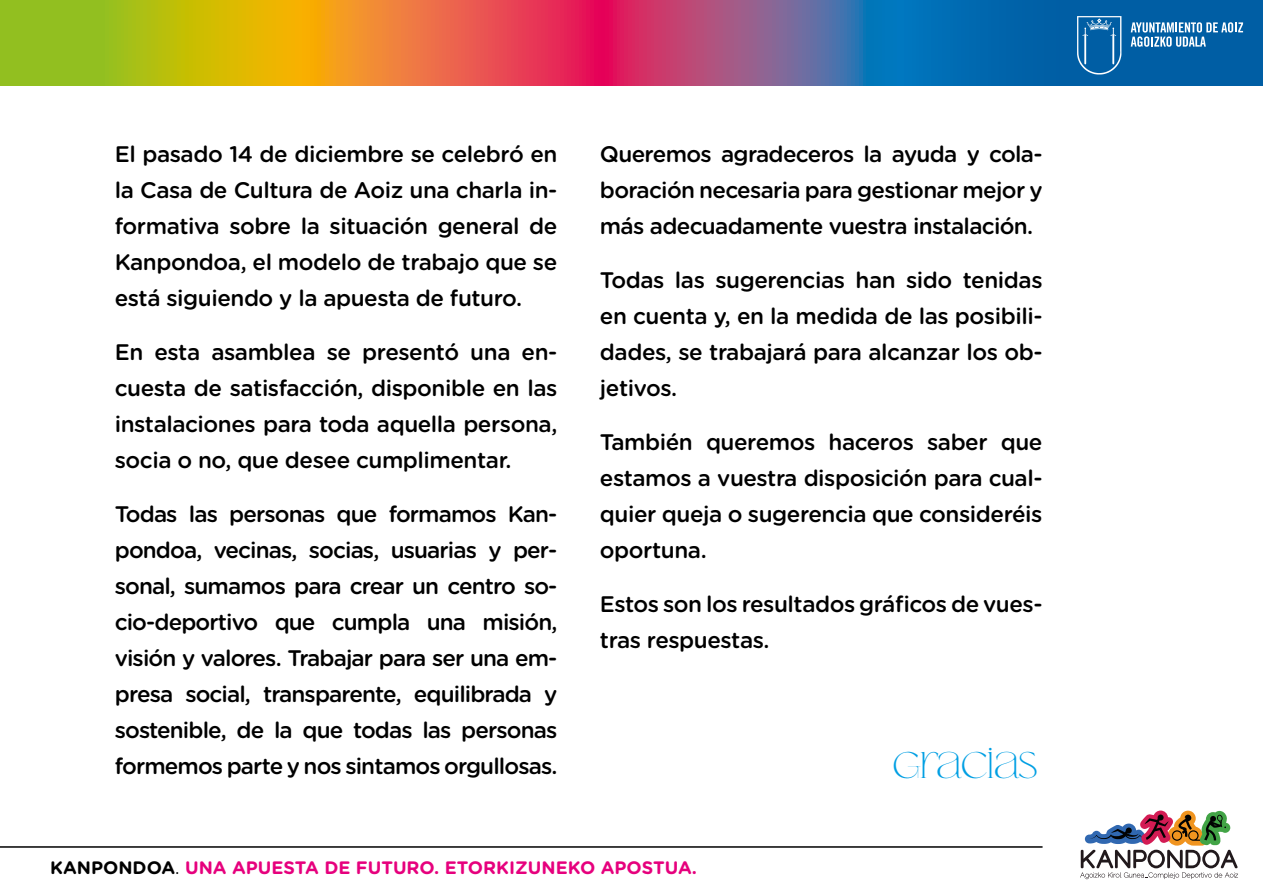
<style>
.page{position:relative;width:1263px;height:893px;background:#fff}
.page>*{position:absolute;margin:0;border:0;box-sizing:border-box;transform-origin:0 0}
.t1{font:37.05px "Mirabela";color:#009fe3}
.t2{font:500 22.5px/36px "Gotham Rounded";letter-spacing:-.02em;color:#000;text-align:justify}
.t3{font:700 18px "Gotham Rounded";color:#e6007d}
.s1{color:#000}
.s2{font-weight:400;color:#000}
</style>
<div class="page">
<svg style="left:0;top:0;width:1263px;height:85px;background:#8b7662"></svg>
<svg style="left:1080px;top:810px;width:158px;height:69px"></svg>
<hr style="left:0;top:846px;width:1042px;height:2px;background:#000">
<svg style="left:1077px;top:16px;width:44px;height:59px;background:#2c79b3"></svg>
<svg style="left:1131px;top:22px;width:112px;height:25px"></svg>
<p class="t2" style="left:115px;top:135px;width:444px">El pasado 14 de diciembre se celebró en la Casa de Cultura de Aoiz una charla in&shy;formativa sobre la situación general de Kanpondoa, el modelo de trabajo que se está siguiendo y la apuesta de futuro.</p>
<p class="t2" style="left:115px;top:333px;width:444px">En esta asamblea se presentó una en&shy;cuesta de satisfacción, disponible en las instalaciones para toda aquella persona, socia o no, que desee cumplimentar.</p>
<p class="t2" style="left:115px;top:495px;width:444px">Todas las personas que formamos Kan&shy;pondoa, vecinas, socias, usuarias y per&shy;sonal, sumamos para crear un centro so&shy;cio-deportivo que cumpla una misión, visión y valores. Trabajar para ser una em&shy;presa social, transparente, equilibrada y sostenible, de la que todas las personas formemos parte y nos sintamos orgullosas.</p>
<p class="t2" style="left:600px;top:135px;width:444px">Queremos agradeceros la ayuda y cola&shy;boración necesaria para gestionar mejor y más adecuadamente vuestra instalación.</p>
<p class="t2" style="left:600px;top:261px;width:444px">Todas las sugerencias han sido tenidas en cuenta y, en la medida de las posibili&shy;dades, se trabajará para alcanzar los ob&shy;jetivos.</p>
<p class="t2" style="left:600px;top:423px;width:444px">También queremos haceros saber que estamos a vuestra disposición para cual&shy;quier queja o sugerencia que consideréis oportuna.</p>
<p class="t2" style="left:600px;top:585px;width:444px">Estos son los resultados gráficos de vues&shy;tras respuestas.</p>
<h1 class="t1" style="left:893px;top:745px;width:146px">GRACIAS</h1>
<p class="t3" style="left:50px;top:854px;width:648px"><span class="s1">KANPONDOA</span><span class="s2">.</span> UNA APUESTA DE FUTURO. ETORKIZUNEKO APOSTUA.</p>
</div>
